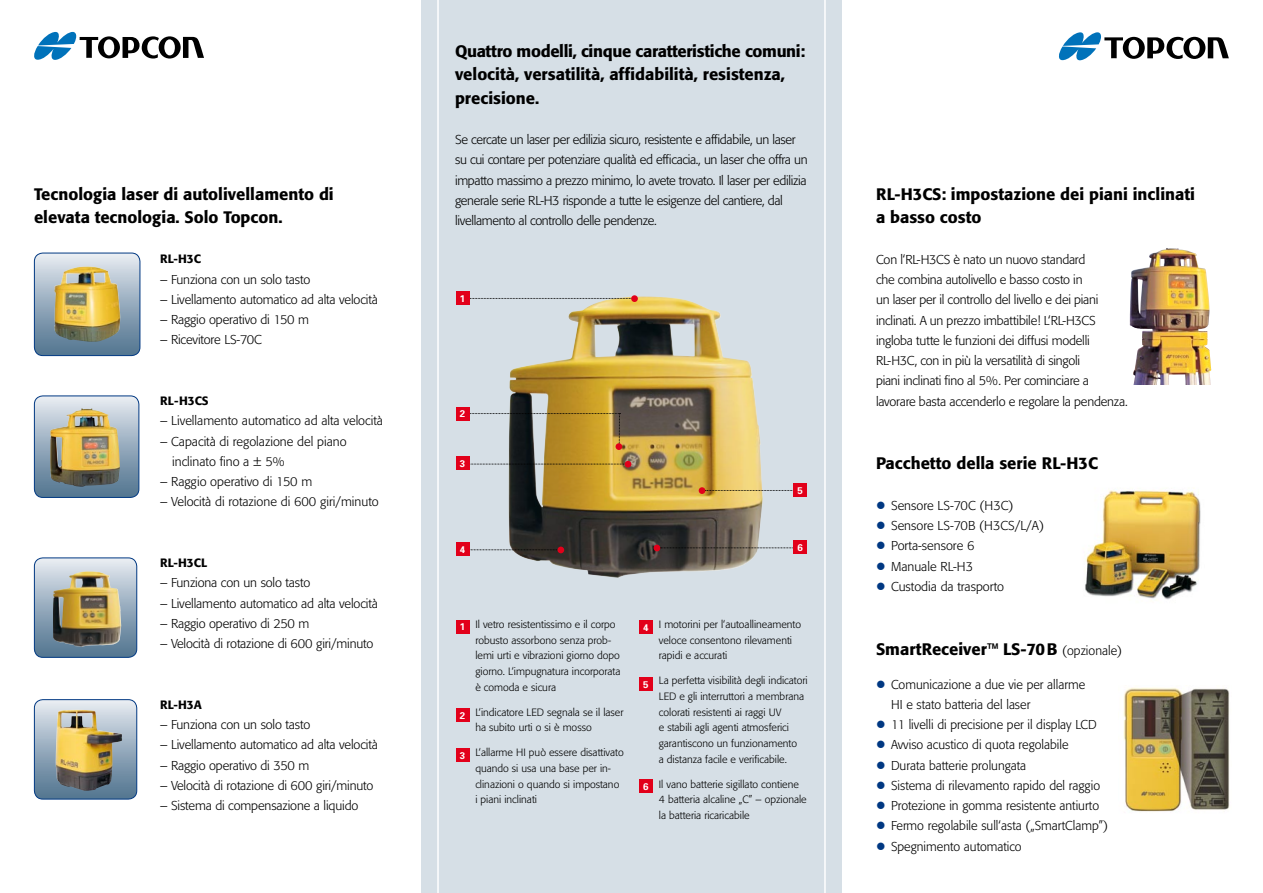
<style>
.page{position:relative;width:1263px;height:893px;background:#fff}
.page>*{position:absolute;margin:0;border:0;box-sizing:border-box;transform-origin:0 0}
.t1{font:500 16.5px/23.2px "Formata";color:#000}
.t2{font:300 12.75px/20.2px "Formata";letter-spacing:-.01em;color:#000}
.t3{font:500 12px "Formata";color:#000}
.t4{font:300 10.5px/15.8px "Formata";color:#000}
.t5{font:700 9.75px "Univers";color:#fff}
.s1{color:#003882}
.s2{font-weight:300;font-size:12.75px}
</style>
<div class="page">
<img style="left:1085px;top:490px;width:116px;height:110px">
<div style="left:421px;top:0;width:421px;height:893px;background:#d6dfe6"></div>
<div style="left:639px;top:677px;width:14px;height:14px;background:#e2001a"></div>
<hr style="left:437px;top:0;width:2px;height:893px;background:#fff">
<hr style="left:824px;top:0;width:2px;height:893px;background:#fff">
<div style="left:456px;top:748px;width:13px;height:14px;background:#e2001a"></div>
<div style="left:456px;top:708px;width:13px;height:14px;background:#e2001a"></div>
<div style="left:456px;top:620px;width:13px;height:14px;background:#e2001a"></div>
<div style="left:639px;top:620px;width:14px;height:14px;background:#e2001a"></div>
<svg style="left:1059px;top:32px;width:170px;height:28px"></svg>
<svg style="left:34px;top:32px;width:170px;height:28px"></svg>
<div style="left:639px;top:779px;width:14px;height:14px;background:#e2001a"></div>
<img style="left:1130px;top:248px;width:81px;height:137px">
<div style="left:34px;top:396px;width:105px;height:101px;background:linear-gradient(to bottom,#e5e9f1,#4e718e);border-radius:9px"></div>
<div style="left:34px;top:396px;width:105px;height:102px;border:1px solid #003882;border-radius:9px"></div>
<img style="left:50px;top:408px;width:70px;height:79px">
<div style="left:34px;top:558px;width:103px;height:99px;background:linear-gradient(to bottom,#e5e9f1,#4d718d);border-radius:9px"></div>
<div style="left:34px;top:557px;width:103px;height:101px;border:1px solid #003882;border-radius:9px"></div>
<img style="left:53px;top:571px;width:68px;height:76px">
<div style="left:34px;top:253px;width:106px;height:103px;background:linear-gradient(to bottom,#e5eaf1,#4d708d);border-radius:9px"></div>
<div style="left:34px;top:253px;width:106px;height:103px;border:1px solid #003882;border-radius:9px"></div>
<img style="left:54px;top:264px;width:66px;height:79px">
<div style="left:34px;top:700px;width:103px;height:99px;background:linear-gradient(to bottom,#e4e9f0,#4d718d);border-radius:9px"></div>
<div style="left:34px;top:699px;width:103px;height:100px;border:1px solid #003882;border-radius:9px"></div>
<img style="left:56px;top:710px;width:66px;height:81px">
<img style="left:508px;top:295px;width:255px;height:283px">
<svg style="left:462px;top:413px;width:158px;height:34px"></svg>
<div style="left:615px;top:443px;width:7px;height:7px;background:#e2001a;border-radius:50%"></div>
<svg style="left:469px;top:298px;width:162px;height:1px"></svg>
<div style="left:631px;top:295px;width:7px;height:7px;background:#e2001a;border-radius:50%"></div>
<svg style="left:469px;top:464px;width:156px;height:1px"></svg>
<div style="left:625px;top:461px;width:6px;height:7px;background:#e2001a;border-radius:50%"></div>
<svg style="left:469px;top:549px;width:88px;height:1px"></svg>
<div style="left:557px;top:547px;width:7px;height:6px;background:#e2001a;border-radius:50%"></div>
<div style="left:456px;top:291px;width:13px;height:14px;background:#e2001a"></div>
<div style="left:456px;top:407px;width:13px;height:13px;background:#e2001a"></div>
<div style="left:456px;top:457px;width:13px;height:13px;background:#e2001a"></div>
<div style="left:456px;top:542px;width:13px;height:14px;background:#e2001a"></div>
<svg style="left:705px;top:490px;width:88px;height:1px"></svg>
<div style="left:699px;top:487px;width:6px;height:7px;background:#e2001a;border-radius:50%"></div>
<svg style="left:654px;top:545px;width:139px;height:6px"></svg>
<div style="left:793px;top:483px;width:14px;height:14px;background:#e2001a"></div>
<div style="left:793px;top:540px;width:14px;height:14px;background:#e2001a"></div>
<img style="left:1123px;top:687px;width:107px;height:125px">
<p class="t1" style="left:34px;top:183px;width:301px">Tecnologia laser di autolivellamento di elevata tecnologia. Solo Topcon.</p>
<p class="t3" style="left:160px;top:252px;width:43px">RL-H3C</p>
<p class="t2" style="left:160px;top:269px;width:152px">– Funziona con un solo tasto</p>
<p class="t2" style="left:160px;top:289px;width:219px">– Livellamento automatico ad alta velocità</p>
<p class="t2" style="left:160px;top:310px;width:150px">– Raggio operativo di 150 m</p>
<p class="t2" style="left:160px;top:330px;width:103px">– Ricevitore LS-70C</p>
<p class="t3" style="left:160px;top:393px;width:50px">RL-H3CS</p>
<p class="t2" style="left:160px;top:411px;width:224px">– Livellamento automatico ad alta velocità</p>
<p class="t2" style="left:172px;top:431px;width:176px;text-indent:-12px">– Capacità di regolazione del piano inclinato fino a ± 5%</p>
<p class="t2" style="left:160px;top:472px;width:154px">– Raggio operativo di 150 m</p>
<p class="t2" style="left:160px;top:492px;width:220px">– Velocità di rotazione di 600 giri/minuto</p>
<p class="t3" style="left:160px;top:555px;width:49px">RL-H3CL</p>
<p class="t2" style="left:160px;top:573px;width:152px">– Funziona con un solo tasto</p>
<p class="t2" style="left:160px;top:593px;width:219px">– Livellamento automatico ad alta velocità</p>
<p class="t2" style="left:160px;top:613px;width:151px">– Raggio operativo di 250 m</p>
<p class="t2" style="left:160px;top:634px;width:215px">– Velocità di rotazione di 600 giri/minuto</p>
<p class="t3" style="left:160px;top:697px;width:43px">RL-H3A</p>
<p class="t2" style="left:160px;top:715px;width:152px">– Funziona con un solo tasto</p>
<p class="t2" style="left:160px;top:735px;width:219px">– Livellamento automatico ad alta velocità</p>
<p class="t2" style="left:160px;top:755px;width:151px">– Raggio operativo di 350 m</p>
<p class="t2" style="left:160px;top:775px;width:215px">– Velocità di rotazione di 600 giri/minuto</p>
<p class="t2" style="left:160px;top:796px;width:200px">– Sistema di compensazione a liquido</p>
<p class="t1" style="left:455px;top:40px;width:352px">Quattro modelli, cinque caratteristiche comuni: velocità, versatilità, affidabilità, resistenza, precisione.</p>
<p class="t2" style="left:455px;top:130px;width:354px">Se cercate un laser per edilizia sicuro, resistente e affidabile, un laser su cui contare per potenziare qualità ed efficacia., un laser che offra un impatto massimo a prezzo minimo, lo avete trovato. Il laser per edilizia generale serie RL-H3 risponde a tutte le esigenze del cantiere, dal livellamento al controllo delle pendenze.</p>
<p class="t5" style="left:460px;top:292px;width:7px">1</p>
<p class="t5" style="left:460px;top:408px;width:7px">2</p>
<p class="t5" style="left:460px;top:457px;width:7px">3</p>
<p class="t5" style="left:460px;top:543px;width:7px">4</p>
<p class="t5" style="left:798px;top:484px;width:7px">5</p>
<p class="t5" style="left:798px;top:541px;width:7px">6</p>
<p class="t4" style="left:475px;top:616px;width:147px">Il vetro resistentissimo e il corpo robusto assorbono senza prob&shy;lemi urti e vibrazioni giorno dopo giorno. L‘impugnatura incorporata è comoda e sicura</p>
<p class="t4" style="left:475px;top:704px;width:150px">L‘indicatore LED segnala se il laser ha subito urti o si è mosso</p>
<p class="t4" style="left:475px;top:745px;width:150px">L‘allarme HI può essere disattivato quando si usa una base per in&shy;clinazioni o quando si impostano i piani inclinati</p>
<p class="t5" style="left:460px;top:621px;width:7px">1</p>
<p class="t5" style="left:643px;top:621px;width:7px">4</p>
<p class="t5" style="left:643px;top:678px;width:7px">5</p>
<p class="t5" style="left:460px;top:709px;width:7px">2</p>
<p class="t5" style="left:460px;top:749px;width:7px">3</p>
<p class="t5" style="left:643px;top:780px;width:7px">6</p>
<p class="t4" style="left:659px;top:616px;width:144px">I motorini per l‘autoallineamento veloce consentono rilevamenti rapidi e accurati</p>
<p class="t4" style="left:659px;top:673px;width:150px">La perfetta visibilità degli indicatori LED e gli interruttori a membrana colorati resistenti ai raggi UV<br>e stabili agli agenti atmosferici garantiscono un funzionamento<br>a distanza facile e verificabile.</p>
<p class="t4" style="left:659px;top:776px;width:149px">Il vano batterie sigillato contiene<br>4 batteria alcaline „C” – opzionale la batteria ricaricabile</p>
<p class="t1" style="left:876px;top:183px;width:321px">RL-H3CS: impostazione dei piani inclinati a basso costo</p>
<p class="t2" style="left:876px;top:249px;width:253px">Con l‘RL-H3CS è nato un nuovo standard<br>che combina autolivello e basso costo in<br>un laser per il controllo del livello e dei piani inclinati. A un prezzo imbattibile! L‘RL-H3CS ingloba tutte le funzioni dei diffusi modelli RL-H3C, con in più la versatilità di singoli<br>piani inclinati fino al 5%. Per cominciare a lavorare basta accenderlo e regolare la pendenza.</p>
<p class="t1" style="left:876px;top:452px;width:224px">Pacchetto della serie RL-H3C</p>
<p class="t2" style="left:876px;top:495px;width:139px"><span class="s1">●</span> Sensore LS-70C (H3C)</p>
<p class="t2" style="left:876px;top:516px;width:170px"><span class="s1">●</span> Sensore LS-70B (H3CS/L/A)</p>
<p class="t2" style="left:876px;top:536px;width:100px"><span class="s1">●</span> Porta-sensore 6</p>
<p class="t2" style="left:876px;top:556px;width:99px"><span class="s1">●</span> Manuale RL-H3</p>
<p class="t2" style="left:876px;top:576px;width:130px"><span class="s1">●</span> Custodia da trasporto</p>
<p class="t1" style="left:876px;top:637px;width:248px">SmartReceiver™ LS-70B <span class="s2">(opzionale)</span></p>
<p class="t2" style="left:891px;top:674px;width:196px;text-indent:-15px"><span class="s1">●</span> Comunicazione a due vie per allarme<br>HI e stato batteria del laser</p>
<p class="t2" style="left:876px;top:714px;width:222px"><span class="s1">●</span> 11 livelli di precisione per il display LCD</p>
<p class="t2" style="left:876px;top:735px;width:194px"><span class="s1">●</span> Avviso acustico di quota regolabile</p>
<p class="t2" style="left:876px;top:755px;width:152px"><span class="s1">●</span> Durata batterie prolungata</p>
<p class="t2" style="left:876px;top:775px;width:226px"><span class="s1">●</span> Sistema di rilevamento rapido del raggio</p>
<p class="t2" style="left:876px;top:795px;width:225px"><span class="s1">●</span> Protezione in gomma resistente antiurto</p>
<p class="t2" style="left:876px;top:816px;width:234px"><span class="s1">●</span> Fermo regolabile sull‘asta („SmartClamp”)</p>
<p class="t2" style="left:876px;top:836px;width:147px"><span class="s1">●</span> Spegnimento automatico</p>
</div>
